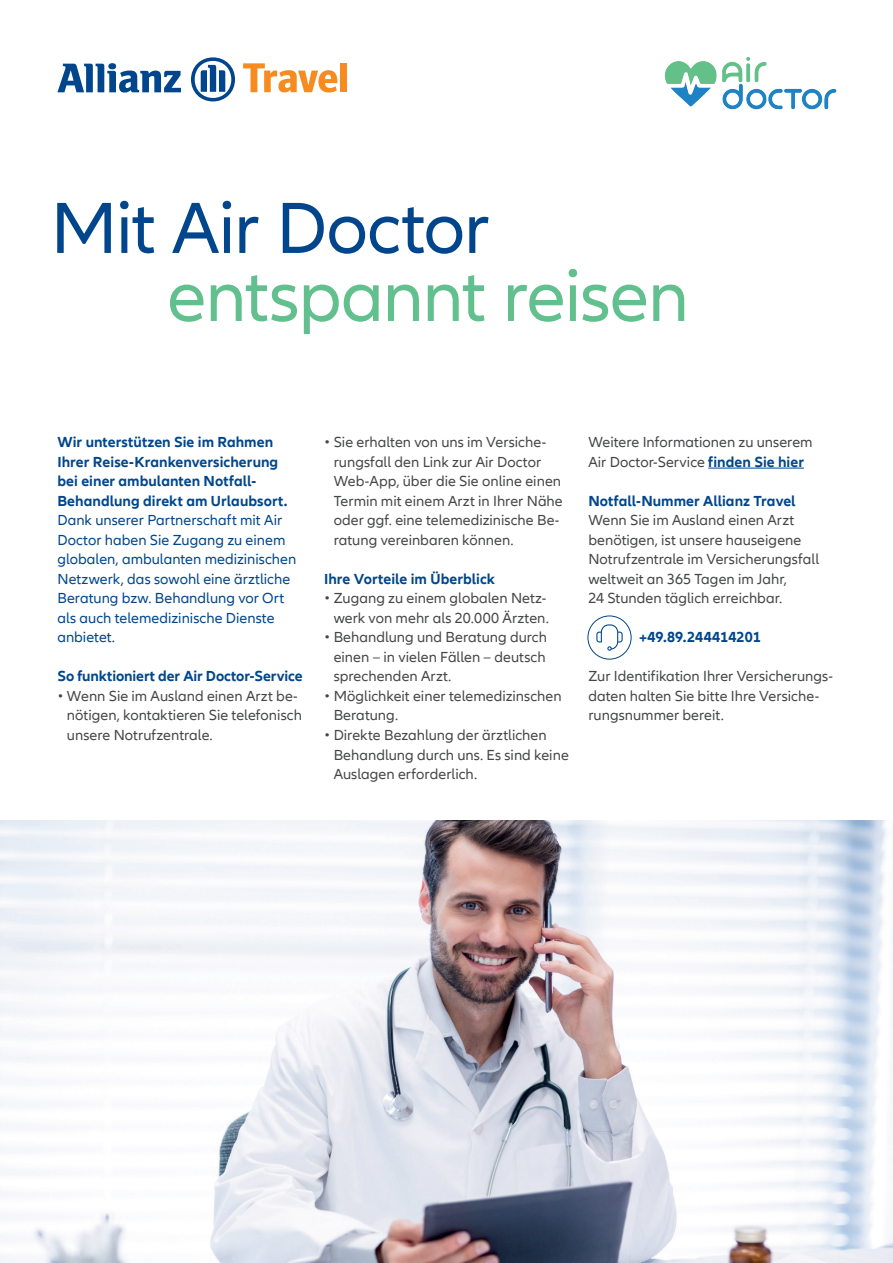
<style>
.page{position:relative;width:893px;height:1263px;background:#fff}
.page>*{position:absolute;margin:0;border:0;box-sizing:border-box;transform-origin:0 0}
.t1{font:75px "Allianz Neo";letter-spacing:-.015em;color:#61c08d}
.t2{font:75px "Allianz Neo";letter-spacing:-.015em;color:#01468c}
.t3{font:15px/19.5px "Allianz Neo";letter-spacing:.005em;color:#454647}
.t4{font:700 15px/19.5px "Allianz Neo";letter-spacing:.005em;color:#01468c}
.t5{font:15px/19.5px "Allianz Neo";letter-spacing:.005em;color:#01468c}
.s1{font-weight:700;color:#01468c}
</style>
<div class="page">
<img style="left:0;top:821px;width:893px;height:442px">
<svg style="left:57px;top:63px;width:124px;height:30px"></svg>
<svg style="left:191px;top:57px;width:44px;height:44px"></svg>
<svg style="left:243px;top:63px;width:94px;height:30px"></svg>
<div style="left:340px;top:63px;width:7px;height:29px;background:#f68b1f"></div>
<hr style="left:708px;top:468px;width:96px;height:1px;background:#01468c">
<svg style="left:596px;top:624px;width:27px;height:27px"></svg>
<div style="left:587px;top:615px;width:44px;height:44px;border:1px solid #01468c;border-radius:50%"></div>
<img style="left:664px;top:57px;width:173px;height:53px">
<h1 class="t2" style="left:51px;top:185px;width:440px">Mit Air Doctor</h1>
<h1 class="t1" style="left:167px;top:253px;width:523px">entspannt reisen</h1>
<p class="t4" style="left:57px;top:433px;width:232px">Wir unterstützen Sie im Rahmen<br>Ihrer Reise-Krankenversicherung bei einer ambulanten Notfall-<br>Behandlung direkt am Urlaubsort.</p>
<p class="t5" style="left:57px;top:511px;width:240px">Dank unserer Partnerschaft mit Air<br>Doctor haben Sie Zugang zu einem globalen, ambulanten medizinischen<br>Netzwerk, das sowohl eine ärztliche<br>Beratung bzw. Behandlung vor Ort als auch telemedizinische Dienste anbietet.</p>
<p class="t4" style="left:57px;top:667px;width:247px">So funktioniert der Air Doctor-Service</p>
<p class="t3" style="left:67px;top:687px;width:236px;text-indent:-10px">• Wenn Sie im Ausland einen Arzt be&shy;nötigen, kontaktieren Sie telefonisch unsere Notrufzentrale.</p>
<p class="t3" style="left:334px;top:433px;width:231px;text-indent:-10px">• Sie erhalten von uns im Versiche&shy;rungsfall den Link zur Air Doctor Web-App, über die Sie online einen Termin mit einem Arzt in Ihrer Nähe oder ggf. eine telemedizinische Be&shy;ratung vereinbaren können.</p>
<p class="t4" style="left:324px;top:569px;width:172px">Ihre Vorteile im Überblick</p>
<p class="t3" style="left:324px;top:589px;width:226px;text-align:right">• Zugang zu einem globalen Netz&shy;werk von mehr als 20.000 Ärzten.</p>
<p class="t3" style="left:334px;top:628px;width:215px;text-align:justify;text-indent:-10px">• Behandlung und Beratung durch einen – in vielen Fällen – deutsch sprechenden Arzt.</p>
<p class="t3" style="left:334px;top:687px;width:229px;text-indent:-10px">• Möglichkeit einer telemedizinschen<br>Beratung.</p>
<p class="t3" style="left:334px;top:726px;width:237px;text-indent:-10px">• Direkte Bezahlung der ärztlichen<br>Behandlung durch uns. Es sind keine<br>Auslagen erforderlich.</p>
<p class="t3" style="left:588px;top:433px;width:226px">Weitere Informationen zu unserem<br>Air Doctor-Service <span class="s1">finden Sie hier</span></p>
<p class="t4" style="left:588px;top:491px;width:209px">Notfall-Nummer Allianz Travel</p>
<p class="t3" style="left:588px;top:511px;width:232px">Wenn Sie im Ausland einen Arzt benötigen, ist unsere hauseigene<br>Notrufzentrale im Versicherungsfall weltweit an 365 Tagen im Jahr,<br>24 Stunden täglich erreichbar.</p>
<p class="t4" style="left:639px;top:628px;width:123px">+49.89.244414201</p>
<p class="t3" style="left:588px;top:667px;width:246px">Zur Identifikation Ihrer Versicherungs&shy;daten halten Sie bitte Ihre Versiche&shy;rungsnummer bereit.</p>
</div>
